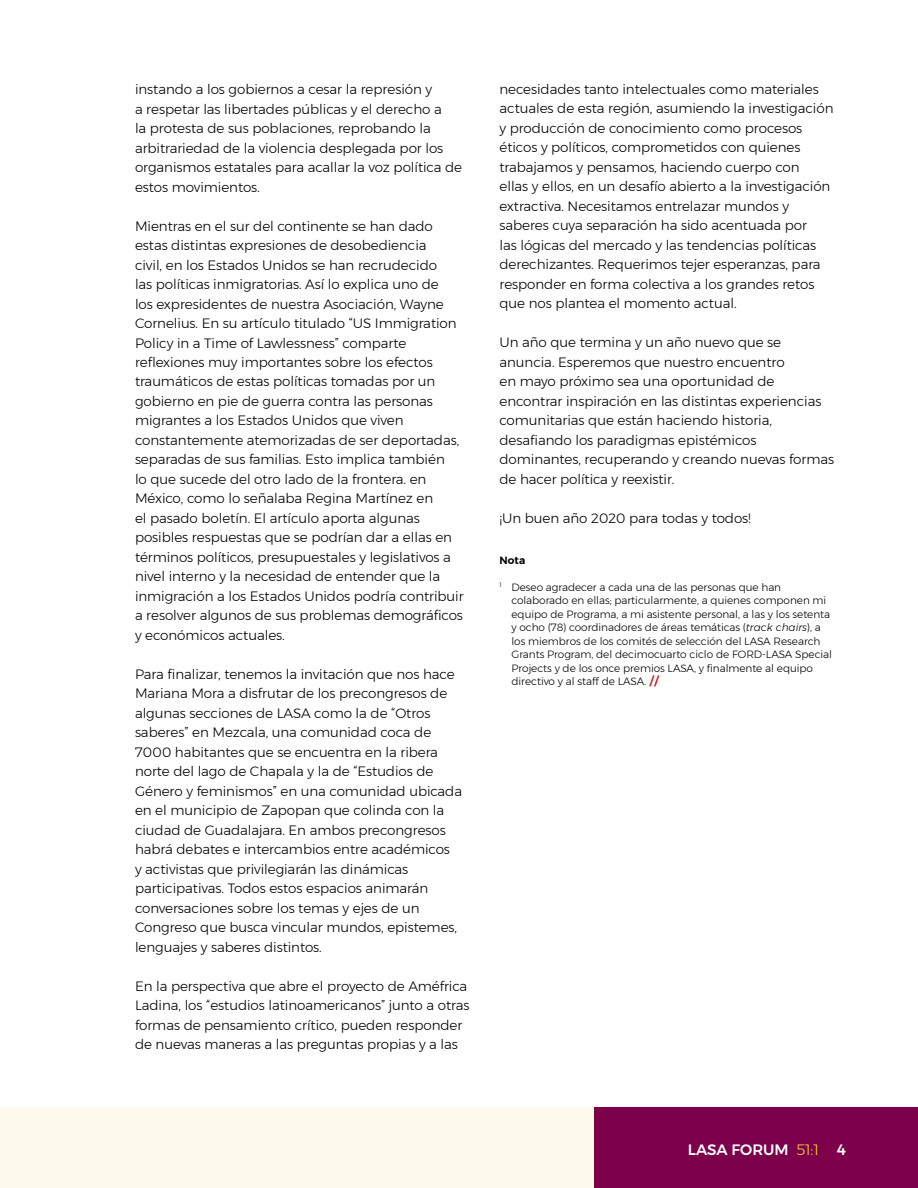
<style>
.page{position:relative;width:918px;height:1188px;background:#fff}
.page>*{position:absolute;margin:0;border:0;box-sizing:border-box;transform-origin:0 0}
.t1{font:500 15px "Montserrat";color:#fff}
.t2{font:300 13.5px/19.5px "Montserrat";letter-spacing:-.005em;color:#000}
.t3{font:300 10.5px/13.5px "Montserrat";letter-spacing:-.005em;color:#000}
.t4{font:600 10.5px "Montserrat";color:#000}
.s1{font-style:italic}
.s2{font-weight:300;color:#f7cd36}
</style>
<div class="page">
<div style="left:0;top:1107px;width:594px;height:81px;background:#fefaeb"></div>
<div style="left:594px;top:1107px;width:324px;height:81px;background:#7d004a"></div>
<svg style="left:649px;top:675px;width:11px;height:11px"></svg>
<p class="t2" style="left:135px;top:79px;width:329px">instando a los gobiernos a cesar la represión y<br>a respetar las libertades públicas y el derecho a<br>la protesta de sus poblaciones, reprobando la arbitrariedad de la violencia desplegada por los organismos estatales para acallar la voz política de estos movimientos.</p>
<p class="t2" style="left:135px;top:216px;width:330px">Mientras en el sur del continente se han dado estas distintas expresiones de desobediencia<br>civil, en los Estados Unidos se han recrudecido<br>las políticas inmigratorias. Así lo explica uno de<br>los expresidentes de nuestra Asociación, Wayne Cornelius. En su artículo titulado “US Immigration Policy in a Time of Lawlessness” comparte reflexiones muy importantes sobre los efectos traumáticos de estas políticas tomadas por un gobierno en pie de guerra contra las personas migrantes a los Estados Unidos que viven constantemente atemorizadas de ser deportadas, separadas de sus familias. Esto implica también<br>lo que sucede del otro lado de la frontera. en México, como lo señalaba Regina Martínez en<br>el pasado boletín. El artículo aporta algunas posibles respuestas que se podrían dar a ellas en términos políticos, presupuestales y legislativos a nivel interno y la necesidad de entender que la inmigración a los Estados Unidos podría contribuir a resolver algunos de sus problemas demográficos y económicos actuales.</p>
<p class="t2" style="left:135px;top:664px;width:329px">Para finalizar, tenemos la invitación que nos hace Mariana Mora a disfrutar de los precongresos de algunas secciones de LASA como la de “Otros saberes” en Mezcala, una comunidad coca de 7000 habitantes que se encuentra en la ribera norte del lago de Chapala y la de “Estudios de Género y feminismos” en una comunidad ubicada en el municipio de Zapopan que colinda con la ciudad de Guadalajara. En ambos precongresos habrá debates e intercambios entre académicos<br>y activistas que privilegiarán las dinámicas participativas. Todos estos espacios animarán conversaciones sobre los temas y ejes de un Congreso que busca vincular mundos, epistemes, lenguajes y saberes distintos.</p>
<p class="t2" style="left:135px;top:976px;width:336px">En la perspectiva que abre el proyecto de Améfrica Ladina, los “estudios latinoamericanos” junto a otras formas de pensamiento crítico, pueden responder de nuevas maneras a las preguntas propias y a las</p>
<p class="t2" style="left:500px;top:79px;width:336px">necesidades tanto intelectuales como materiales actuales de esta región, asumiendo la investigación y producción de conocimiento como procesos éticos y políticos, comprometidos con quienes trabajamos y pensamos, haciendo cuerpo con<br>ellas y ellos, en un desafío abierto a la investigación extractiva. Necesitamos entrelazar mundos y saberes cuya separación ha sido acentuada por<br>las lógicas del mercado y las tendencias políticas derechizantes. Requerimos tejer esperanzas, para responder en forma colectiva a los grandes retos que nos plantea el momento actual.</p>
<p class="t2" style="left:500px;top:333px;width:336px">Un año que termina y un año nuevo que se anuncia. Esperemos que nuestro encuentro<br>en mayo próximo sea una oportunidad de encontrar inspiración en las distintas experiencias comunitarias que están haciendo historia, desafiando los paradigmas epistémicos dominantes, recuperando y creando nuevas formas de hacer política y reexistir.</p>
<p class="t2" style="left:500px;top:508px;width:253px">¡Un buen año 2020 para todas y todos!</p>
<p class="t4" style="left:500px;top:552px;width:27px">Nota</p>
<p class="t3" style="left:512px;top:580px;width:322px;text-indent:-12px"><sup>1</sup> Deseo agradecer a cada una de las personas que han colaborado en ellas; particularmente, a quienes componen mi equipo de Programa, a mi asistente personal, a las y los setenta y ocho (78) coordinadores de áreas temáticas (<span class="s1">track chairs</span>), a los miembros de los comités de selección del LASA Research Grants Program, del decimocuarto ciclo de FORD-LASA Special Projects y de los once premios LASA, y finalmente al equipo directivo y al staff de LASA.</p>
<p class="t1" style="left:688px;top:1138px;width:160px">LASA FORUM <span class="s2">51:1</span> 4</p>
</div>
